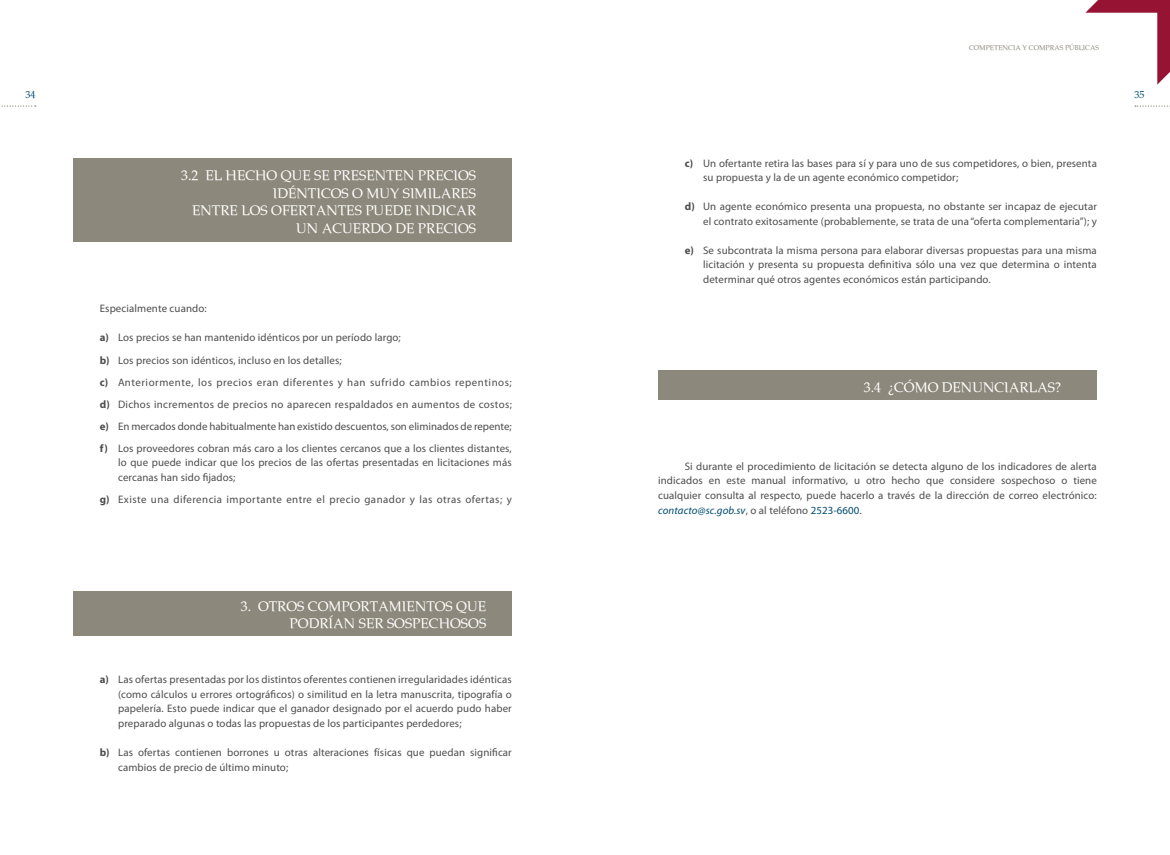
<style>
.page{position:relative;width:1170px;height:855px;background:#fff}
.page>*{position:absolute;margin:0;border:0;box-sizing:border-box;transform-origin:0 0}
.t1{font:13.75px/17.5px "Lymphatic";color:#fff;text-align:right}
.t2{font:10.88px/14.5px "Myriad Pro";letter-spacing:.01em;color:#4d4d4f}
.t3{font:10.88px "Myriad Pro";letter-spacing:.04em;color:#4d4d4f}
.t4{font:10px "Lymphatic";color:#004d6d}
.t5{font:6.88px "Lymphatic";color:#8c887b}
.s1{font-weight:700}
.s2{font-style:italic;color:#004d6d}
.s3{color:#004d6d}
</style>
<div class="page">
<svg style="left:1135px;top:105px;width:35px;height:2px"></svg>
<svg style="left:1085px;top:0;width:85px;height:85px"></svg>
<svg style="left:1px;top:105px;width:35px;height:2px"></svg>
<div style="left:73px;top:158px;width:439px;height:84px;background:#8c887b"></div>
<div style="left:73px;top:591px;width:439px;height:45px;background:#8c887b"></div>
<div style="left:658px;top:370px;width:439px;height:30px;background:#8c887b"></div>
<p class="t5" style="left:969px;top:43px;width:132px">COMPETENCIA Y COMPRAS PÚBLICAS</p>
<p class="t4" style="left:25px;top:89px;width:11px">34</p>
<p class="t4" style="left:1134px;top:89px;width:11px">35</p>
<p class="t1" style="left:181px;top:167px;width:296px">3.2 EL HECHO QUE SE PRESENTEN PRECIOS<br>IDÉNTICOS O MUY SIMILARES<br>ENTRE LOS OFERTANTES PUEDE INDICAR<br>UN ACUERDO DE PRECIOS</p>
<p class="t2" style="left:100px;top:301px;width:108px">Especialmente cuando:</p>
<p class="t2" style="left:100px;top:327px;width:414px;line-height:22px"><span class="s1">a)</span> Los precios se han mantenido idénticos por un período largo;<br><span class="s1">b)</span> Los precios son idénticos, incluso en los detalles;<br><span class="s1">c)</span> Anteriormente, los precios eran diferentes y han sufrido cambios repentinos; <span class="s1">d)</span> Dichos incrementos de precios no aparecen respaldados en aumentos de costos; <span class="s1">e)</span> En mercados donde habitualmente han existido descuentos, son eliminados de repente; <span class="s1">f)</span> Los proveedores cobran más caro a los clientes cercanos que a los clientes distantes,</p>
<p class="t2" style="left:118px;top:455px;width:395px">lo que puede indicar que los precios de las ofertas presentadas en licitaciones más cercanas han sido fijados;</p>
<p class="t3" style="left:100px;top:493px;width:414px"><span class="s1">g)</span> Existe una diferencia importante entre el precio ganador y las otras ofertas; y</p>
<p class="t1" style="left:241px;top:598px;width:247px">3. OTROS COMPORTAMIENTOS QUE<br>PODRÍAN SER SOSPECHOSOS</p>
<p class="t2" style="left:118px;top:672px;width:395px;text-align:justify;text-indent:-18px"><span class="s1">a)</span> Las ofertas presentadas por los distintos oferentes contienen irregularidades idénticas (como cálculos u errores ortográficos) o similitud en la letra manuscrita, tipografía o papelería. Esto puede indicar que el ganador designado por el acuerdo pudo haber preparado algunas o todas las propuestas de los participantes perdedores;</p>
<p class="t2" style="left:118px;top:745px;width:395px;text-indent:-18px"><span class="s1">b)</span> Las ofertas contienen borrones u otras alteraciones físicas que puedan significar cambios de precio de último minuto;</p>
<p class="t2" style="left:703px;top:155px;width:395px;text-indent:-18px"><span class="s1">c)</span> Un ofertante retira las bases para sí y para uno de sus competidores, o bien, presenta su propuesta y la de un agente económico competidor;</p>
<p class="t2" style="left:685px;top:199px;width:414px;text-align:right"><span class="s1">d)</span> Un agente económico presenta una propuesta, no obstante ser incapaz de ejecutar el contrato exitosamente (probablemente, se trata de una “oferta complementaria”); y</p>
<p class="t2" style="left:703px;top:243px;width:395px;text-align:justify;text-indent:-18px"><span class="s1">e)</span> Se subcontrata la misma persona para elaborar diversas propuestas para una misma licitación y presenta su propuesta definitiva sólo una vez que determina o intenta determinar qué otros agentes económicos están participando.</p>
<p class="t1" style="left:864px;top:378px;width:199px">3.4 ¿CÓMO DENUNCIARLAS?</p>
<p class="t2" style="left:658px;top:459px;width:440px;text-align:justify;text-indent:27px">Si durante el procedimiento de licitación se detecta alguno de los indicadores de alerta indicados en este manual informativo, u otro hecho que considere sospechoso o tiene cualquier consulta al respecto, puede hacerlo a través de la dirección de correo electrónico: <span class="s2">contacto@sc.gob.sv</span>, o al teléfono <span class="s3">2523-6600</span>.</p>
</div>
